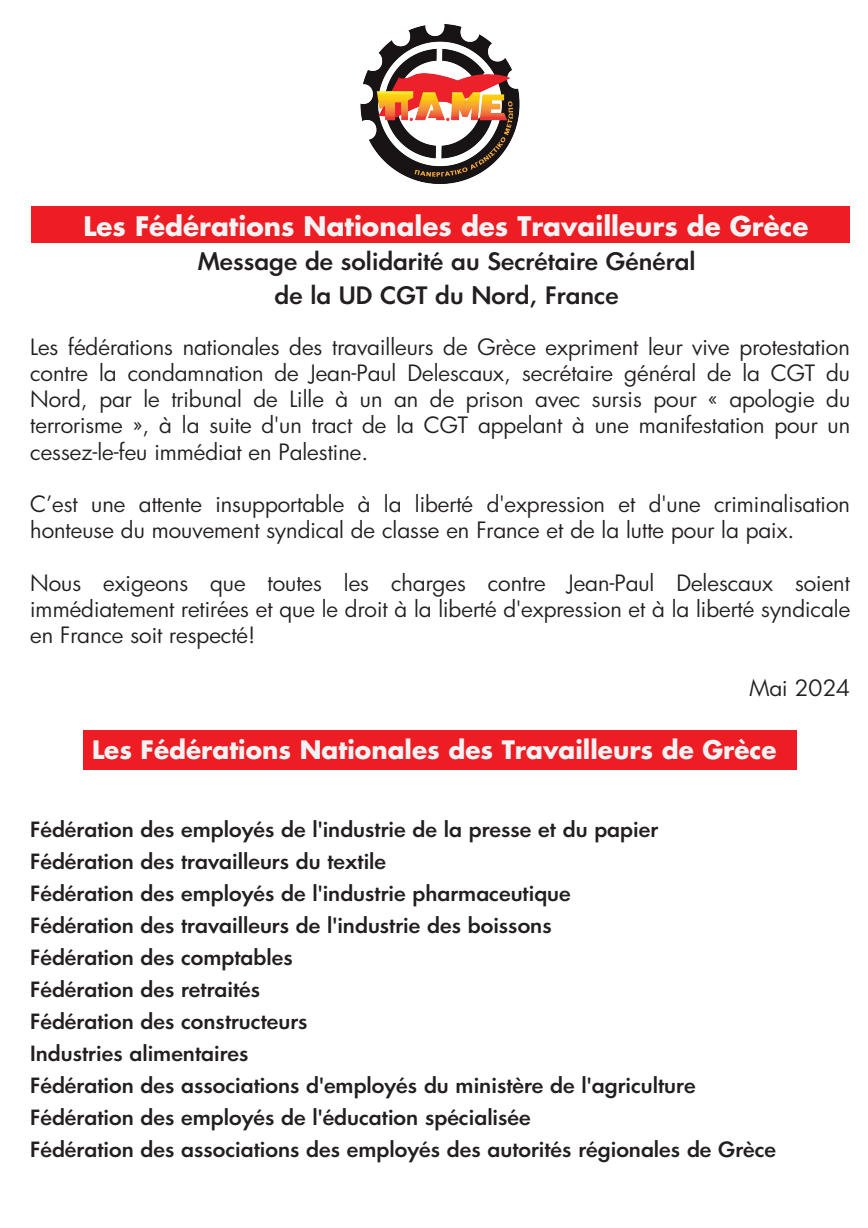
<style>
.page{position:relative;width:868px;height:1228px;background:#fff}
.page>*{position:absolute;margin:0;border:0;box-sizing:border-box;transform-origin:0 0}
.t1{font:700 26.25px "PF Futura Neu";color:#f2f3f4}
.t2{font:700 24.78px "PF Futura Neu";color:#f2f3f4}
.t3{font:500 23.34px/33.5px "PF Futura Neu";color:#231f20;text-align:center}
.t4{font:21.88px/26.2px "PF Futura Neu";color:#231f20;text-align:justify}
.t5{font:500 20.4px/32.1px "PF Futura Neu";color:#231f20}
</style>
<div class="page">
<div style="left:32px;top:207px;width:818px;height:36px;background:#ee1d23"></div>
<div style="left:83px;top:730px;width:714px;height:40px;background:#ee1d23"></div>
<img style="left:360px;top:24px;width:160px;height:160px">
<p class="t1" style="left:84px;top:208px;width:726px">Les Fédérations Nationales des Travailleurs de Grèce</p>
<p class="t3" style="left:198px;top:244px;width:499px">Message de solidarité au Secrétaire Général de la UD CGT du Nord, France</p>
<p class="t4" style="left:30px;top:333px;width:821px">Les fédérations nationales des travailleurs de Grèce expriment leur vive protestation contre la condamnation de Jean-Paul Delescaux, secrétaire général de la CGT du Nord, par le tribunal de Lille à un an de prison avec sursis pour « apologie du terrorisme », à la suite d'un tract de la CGT appelant à une manifestation pour un cessez-le-feu immédiat en Palestine.</p>
<p class="t4" style="left:30px;top:491px;width:821px">C’est une attente insupportable à la liberté d'expression et d'une criminalisation honteuse du mouvement syndical de classe en France et de la lutte pour la paix.</p>
<p class="t4" style="left:30px;top:570px;width:822px">Nous exigeons que toutes les charges contre Jean-Paul Delescaux soient immédiatement retirées et que le droit à la liberté d'expression et à la liberté syndicale en France soit respecté!</p>
<p class="t4" style="left:750px;top:675px;width:102px">Mai 2024</p>
<p class="t2" style="left:92px;top:732px;width:686px">Les Fédérations Nationales des Travailleurs de Grèce</p>
<p class="t5" style="left:30px;top:813px;width:748px">Fédération des employés de l'industrie de la presse et du papier<br>Fédération des travailleurs du textile<br>Fédération des employés de l'industrie pharmaceutique<br>Fédération des travailleurs de l'industrie des boissons<br>Fédération des comptables<br>Fédération des retraités<br>Fédération des constructeurs<br>Industries alimentaires<br>Fédération des associations d'employés du ministère de l'agriculture Fédération des employés de l'éducation spécialisée<br>Fédération des associations des employés des autorités régionales de Grèce</p>
</div>
